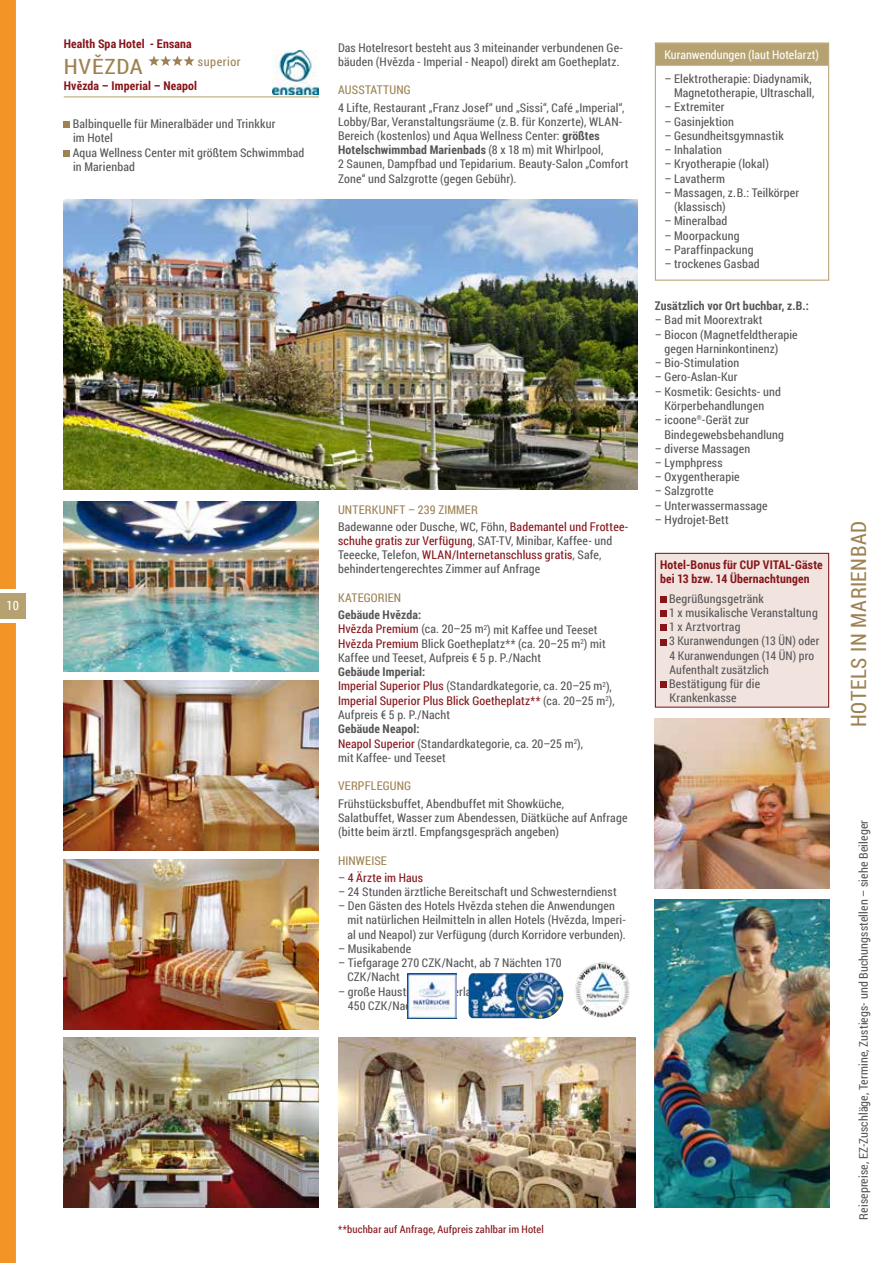
<style>
.page{position:relative;width:893px;height:1263px;background:#fff}
.page>*{position:absolute;margin:0;border:0;box-sizing:border-box;transform-origin:0 0}
.t1{font:21px "Roboto Condensed";letter-spacing:.03em;color:#9e8253}
.t2{font:21px "Roboto Condensed";letter-spacing:.03em;color:#9e8253;scale:1.1 1}
.t3{font:12.75px "Roboto Condensed";color:#fff}
.t4{font:12.3px "Roboto Condensed";letter-spacing:.045em;color:#9e8253}
.t5{font:12px/14.2px "Roboto Condensed";letter-spacing:.015em;color:#58585a}
.t6{font:12px/14.2px "Roboto Condensed";letter-spacing:.015em;color:#575656}
.t7{font:700 12px/14.2px "Roboto Condensed";letter-spacing:.015em;color:#86151a}
.t8{font:12px "Roboto Condensed";letter-spacing:.01em;color:#9e8253}
.t9{font:12px "Roboto Condensed";letter-spacing:.005em;color:#fff}
.t10{font:700 12px "Roboto Condensed";letter-spacing:.015em;color:#575656}
.t11{font:12px "Roboto Condensed";letter-spacing:.01em;color:#86151a}
.t12{font:10.5px "Roboto Condensed";letter-spacing:.02em;color:#86151a}
.s1{font-weight:700;color:#575656}
.s2{color:#9e8253}
.s3{color:#86151a}
.s4{color:#58585a}
</style>
<div class="page">
<div style="left:0;top:0;width:16px;height:1263px;background:#f39526"></div>
<div style="left:0;top:593px;width:26px;height:26px;background:#b6a170"></div>
<div style="left:655px;top:553px;width:174px;height:154px;background:#f1e4de"></div>
<div style="left:660px;top:596px;width:6px;height:7px;background:#86151a"></div>
<div style="left:660px;top:610px;width:6px;height:7px;background:#86151a"></div>
<svg style="left:660px;top:625px;width:6px;height:6px"></svg>
<svg style="left:660px;top:639px;width:6px;height:6px"></svg>
<svg style="left:660px;top:682px;width:6px;height:6px"></svg>
<div style="left:655px;top:553px;width:174px;height:155px;border:1px solid #86151a"></div>
<hr style="left:64px;top:96px;width:255px;height:1px;background:#b6a170">
<svg style="left:148px;top:55px;width:47px;height:11px"></svg>
<div style="left:656px;top:43px;width:172px;height:23px;background:#b6a170"></div>
<div style="left:655px;top:43px;width:174px;height:238px;border:1px solid #b6a170"></div>
<svg style="left:64px;top:122px;width:6px;height:6px"></svg>
<div style="left:64px;top:150px;width:6px;height:7px;background:#9e8253"></div>
<img style="left:64px;top:200px;width:574px;height:289px">
<img style="left:64px;top:502px;width:255px;height:170px">
<img style="left:64px;top:680px;width:255px;height:170px">
<img style="left:64px;top:859px;width:255px;height:170px">
<img style="left:64px;top:1037px;width:255px;height:171px">
<img style="left:655px;top:719px;width:174px;height:170px">
<img style="left:338px;top:1037px;width:298px;height:171px">
<img style="left:469px;top:972px;width:94px;height:47px">
<img style="left:407px;top:974px;width:50px;height:45px">
<svg style="left:570px;top:958px;width:66px;height:65px"></svg>
<img style="left:577px;top:962px;width:24px;height:16px">
<img style="left:273px;top:51px;width:46px;height:43px">
<img style="left:655px;top:899px;width:174px;height:309px">
<p class="t3" style="left:7px;top:597px;width:14px">10</p>
<p class="t7" style="left:64px;top:36px;width:129px">Health Spa Hotel - Ensana</p>
<h1 class="t2" style="left:64px;top:51px;width:73px">HVĚZDA</h1>
<p class="t4" style="left:198px;top:53px;width:44px">superior</p>
<p class="t7" style="left:64px;top:78px;width:135px">Hvězda – Imperial – Neapol</p>
<p class="t6" style="left:73px;top:116px;width:233px">Balbinquelle für Mineralbäder und Trinkkur<br>im Hotel<br>Aqua Wellness Center mit größtem Schwimmbad in Marienbad</p>
<p class="t5" style="left:338px;top:40px;width:286px">Das Hotelresort besteht aus 3 miteinander verbundenen Ge&shy;bäuden (Hvězda - Imperial - Neapol) direkt am Goetheplatz.</p>
<p class="t8" style="left:338px;top:82px;width:74px">AUSSTATTUNG</p>
<p class="t5" style="left:338px;top:100px;width:292px">4 Lifte, Restaurant „Franz Josef“ und „Sissi“, Café „Imperial“, Lobby/Bar, Veranstaltungsräume (z.B. für Konzerte), WLAN-Bereich (kostenlos) und Aqua Wellness Center: <span class="s1">größtes Hotelschwimmbad Marienbads</span> (8 x 18 m) mit Whirlpool,<br>2 Saunen, Dampfbad und Tepidarium. Beauty-Salon „Comfort Zone“ und Salzgrotte (gegen Gebühr).</p>
<p class="t6" style="left:338px;top:500px;width:292px;line-height:17.2px"><span class="s2">UNTERKUNFT – 239 ZIMMER<br></span>Badewanne oder Dusche, WC, Föhn, <span class="s3">Bademantel und Frottee-</span></p>
<p class="t6" style="left:338px;top:533px;width:276px"><span class="s3">schuhe gratis zur Verfügung</span>, SAT-TV, Minibar, Kaffee- und<br>Teeecke, Telefon, <span class="s3">WLAN/Internetanschluss gratis</span>, Safe, behindertengerechtes Zimmer auf Anfrage</p>
<p class="t8" style="left:338px;top:589px;width:65px">KATEGORIEN</p>
<p class="t5" style="left:338px;top:607px;width:269px"><span class="s1">Gebäude Hvězda:<br></span><span class="s3">Hvězda Premium</span> (ca. 20–25 m<sup>2</sup>) mit Kaffee und Teeset <span class="s3">Hvězda Premium</span> Blick Goetheplatz** (ca. 20–25 m<sup>2</sup>) mit Kaffee und Teeset, Aufpreis € 5 p. P./Nacht</p>
<p class="t5" style="left:338px;top:664px;width:278px"><span class="s1">Gebäude Imperial:<br></span><span class="s3">Imperial Superior Plus</span> (Standardkategorie, ca. 20–25 m<sup>2</sup>), <span class="s3">Imperial Superior Plus Blick Goetheplatz**</span> (ca. 20–25 m<sup>2</sup>), Aufpreis € 5 p. P./Nacht</p>
<p class="t5" style="left:338px;top:721px;width:246px"><span class="s1">Gebäude Neapol:<br></span><span class="s3">Neapol Superior</span> (Standardkategorie, ca. 20–25 m<sup>2</sup>), mit Kaffee- und Teeset</p>
<p class="t8" style="left:338px;top:778px;width:75px">VERPFLEGUNG</p>
<p class="t6" style="left:338px;top:796px;width:291px">Frühstücksbuffet, Abendbuffet mit Showküche,<br>Salatbuffet, Wasser zum Abendessen, Diätküche auf Anfrage (bitte beim ärztl. Empfangsgespräch angeben)</p>
<p class="t8" style="left:338px;top:852px;width:50px">HINWEISE</p>
<p class="t11" style="left:338px;top:869px;width:86px"><span class="s4">–</span> 4 Ärzte im Haus</p>
<p class="t5" style="left:338px;top:884px;width:280px">– 24 Stunden ärztliche Bereitschaft und Schwesterndienst</p>
<p class="t5" style="left:347px;top:898px;width:280px;text-indent:-9px">– Den Gästen des Hotels Hvězda stehen die Anwendungen mit natürlichen Heilmitteln in allen Hotels (Hvězda, Imperi&shy;al und Neapol) zur Verfügung (durch Korridore verbunden).</p>
<p class="t5" style="left:338px;top:941px;width:75px">– Musikabende</p>
<p class="t5" style="left:347px;top:955px;width:216px;text-indent:-9px">– Tiefgarage 270 CZK/Nacht, ab 7 Nächten 170<br>CZK/Nacht</p>
<p class="t5" style="left:348px;top:998px;width:75px">450 CZK/Nacht</p>
<p class="t9" style="left:664px;top:46px;width:156px">Kuranwendungen (laut Hotelarzt)</p>
<p class="t6" style="left:664px;top:71px;width:151px;text-align:right">– Elektrotherapie: Diadynamik,<br>Magnetotherapie, Ultraschall,</p>
<p class="t6" style="left:664px;top:100px;width:62px">– Extremiter</p>
<p class="t6" style="left:664px;top:114px;width:71px">– Gasinjektion</p>
<p class="t6" style="left:664px;top:128px;width:121px">– Gesundheitsgymnastik</p>
<p class="t6" style="left:664px;top:142px;width:59px">– Inhalation</p>
<p class="t6" style="left:664px;top:157px;width:106px">– Kryotherapie (lokal)</p>
<p class="t6" style="left:664px;top:171px;width:62px">– Lavatherm</p>
<p class="t6" style="left:674px;top:185px;width:127px;text-indent:-10px">– Massagen, z.B.: Teilkörper (klassisch)</p>
<p class="t6" style="left:664px;top:214px;width:64px">– Mineralbad</p>
<p class="t6" style="left:664px;top:228px;width:77px">– Moorpackung</p>
<p class="t6" style="left:664px;top:242px;width:91px">– Paraffinpackung</p>
<p class="t6" style="left:664px;top:256px;width:97px">– trockenes Gasbad</p>
<p class="t10" style="left:655px;top:297px;width:156px">Zusätzlich vor Ort buchbar, z.B.:</p>
<p class="t6" style="left:655px;top:313px;width:109px">– Bad mit Moorextrakt</p>
<p class="t6" style="left:664px;top:327px;width:135px;text-indent:-10px">– Biocon (Magnetfeldtherapie gegen Harninkontinenz)</p>
<p class="t6" style="left:655px;top:355px;width:86px">– Bio-Stimulation</p>
<p class="t6" style="left:655px;top:370px;width:84px">– Gero-Aslan-Kur</p>
<p class="t6" style="left:655px;top:384px;width:127px;text-align:center">– Kosmetik: Gesichts- und<br>Körperbehandlungen</p>
<p class="t6" style="left:664px;top:412px;width:121px;text-indent:-10px">– icoone<sup>®</sup>-Gerät zur<br>Bindegewebsbehandlung</p>
<p class="t6" style="left:655px;top:441px;width:97px">– diverse Massagen</p>
<p class="t6" style="left:655px;top:455px;width:69px">– Lymphpress</p>
<p class="t6" style="left:655px;top:469px;width:86px">– Oxygentherapie</p>
<p class="t6" style="left:655px;top:484px;width:60px">– Salzgrotte</p>
<p class="t6" style="left:655px;top:498px;width:114px">– Unterwassermassage</p>
<p class="t6" style="left:655px;top:512px;width:75px">– Hydrojet-Bett</p>
<p class="t7" style="left:660px;top:557px;width:164px">Hotel-Bonus für CUP VITAL-Gäste bei 13 bzw. 14 Übernachtungen</p>
<p class="t6" style="left:669px;top:591px;width:96px">Begrüßungsgetränk</p>
<p class="t5" style="left:669px;top:605px;width:152px">1 x musikalische Veranstaltung<br>1 x Arztvortrag<br>3 Kuranwendungen (13 ÜN) oder<br>4 Kuranwendungen (14 ÜN) pro<br>Aufenthalt zusätzlich<br>Bestätigung für die<br>Krankenkasse</p>
<p class="t12" style="left:338px;top:1221px;width:207px">**buchbar auf Anfrage, Aufpreis zahlbar im Hotel</p>
<h1 class="t1" style="left:844px;top:727px;width:207px;rotate:-90deg">HOTELS IN MARIENBAD</h1>
<p class="t5" style="left:856px;top:1220px;width:401px;rotate:-90deg">Reisepreise, EZ-Zuschläge, Termine, Zustiegs- und Buchungsstellen – siehe Beileger</p>
</div>
